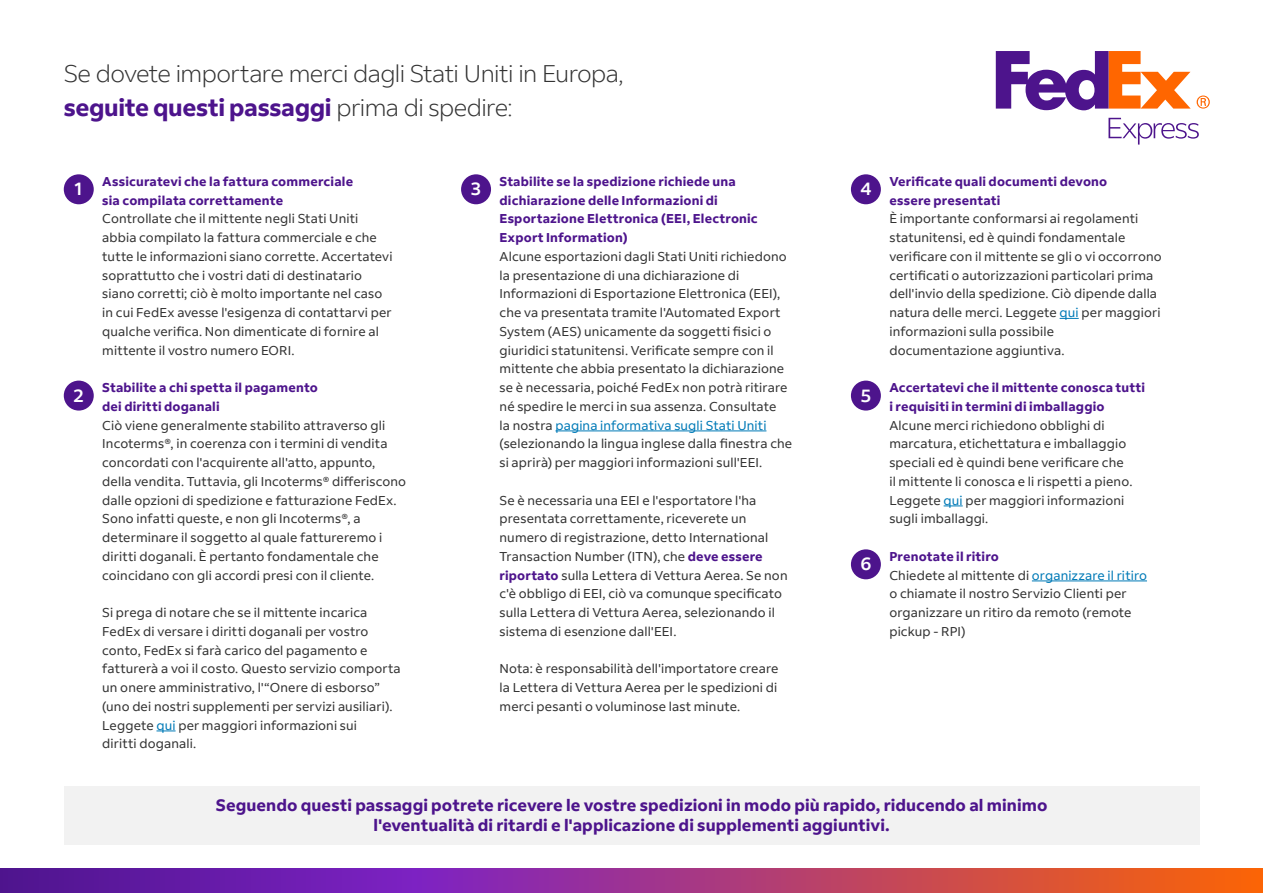
<style>
.page{position:relative;width:1263px;height:893px;background:#fff}
.page>*{position:absolute;margin:0;border:0;box-sizing:border-box;transform-origin:0 0}
.t1{font:300 24px/34.5px "Fed Ex Sans";letter-spacing:-.025em;color:#333}
.t2{font:500 18px "Fed Ex Sans";color:#fff}
.t3{font:700 16.5px/20.2px "Fed Ex Sans";letter-spacing:.005em;color:#4d148c;text-align:center}
.t4{font:12.75px/18.8px "Fed Ex Sans";letter-spacing:.01em;color:#333}
.t5{font:700 12.75px/18.8px "Fed Ex Sans";letter-spacing:.015em;color:#4d148c}
.s1{font-weight:700;color:#4d148c}
.s2{color:#007ab7}
</style>
<div class="page">
<svg style="left:0;top:869px;width:1263px;height:24px"></svg>
<svg style="left:156px;top:730px;width:20px;height:1px"></svg>
<div style="left:64px;top:174px;width:30px;height:30px;background:#4d148c;border-radius:50%"></div>
<div style="left:64px;top:381px;width:30px;height:30px;background:#4d148c;border-radius:50%"></div>
<hr style="left:555px;top:430px;width:211px;height:1px;background:#007ab7">
<div style="left:461px;top:174px;width:30px;height:30px;background:#4d148c;border-radius:50%"></div>
<div style="left:64px;top:786px;width:1135px;height:59px;background:#f2f2f2"></div>
<svg style="left:1059px;top:318px;width:20px;height:1px"></svg>
<svg style="left:944px;top:505px;width:19px;height:1px"></svg>
<hr style="left:1032px;top:580px;width:115px;height:1px;background:#007ab7">
<div style="left:851px;top:174px;width:30px;height:30px;background:#4d148c;border-radius:50%"></div>
<div style="left:851px;top:381px;width:30px;height:30px;background:#4d148c;border-radius:50%"></div>
<div style="left:851px;top:549px;width:30px;height:30px;background:#4d148c;border-radius:50%"></div>
<svg style="left:1108px;top:118px;width:91px;height:27px"></svg>
<svg style="left:996px;top:51px;width:214px;height:59px"></svg>
<h1 class="t1" style="left:64px;top:56px;width:561px">Se dovete importare merci dagli Stati Uniti in Europa, <span class="s1">seguite questi passaggi</span> prima di spedire:</h1>
<h2 class="t2" style="left:73px;top:179px;width:13px">1</h2>
<p class="t5" style="left:102px;top:172px;width:252px">Assicuratevi che la fattura commerciale sia compilata correttamente</p>
<p class="t4" style="left:102px;top:209px;width:292px">Controllate che il mittente negli Stati Uniti abbia compilato la fattura commerciale e che tutte le informazioni siano corrette. Accertatevi soprattutto che i vostri dati di destinatario siano corretti; ciò è molto importante nel caso in cui FedEx avesse l'esigenza di contattarvi per qualche verifica. Non dimenticate di fornire al mittente il vostro numero EORI.</p>
<h2 class="t2" style="left:73px;top:385px;width:13px">2</h2>
<p class="t5" style="left:102px;top:378px;width:217px">Stabilite a chi spetta il pagamento dei diritti doganali</p>
<p class="t4" style="left:102px;top:416px;width:305px">Ciò viene generalmente stabilito attraverso gli Incoterms®, in coerenza con i termini di vendita concordati con l'acquirente all'atto, appunto, della vendita. Tuttavia, gli Incoterms® differiscono dalle opzioni di spedizione e fatturazione FedEx.<br>Sono infatti queste, e non gli Incoterms®, a determinare il soggetto al quale fattureremo i diritti doganali. È pertanto fondamentale che coincidano con gli accordi presi con il cliente.</p>
<p class="t4" style="left:102px;top:603px;width:300px">Si prega di notare che se il mittente incarica FedEx di versare i diritti doganali per vostro conto, FedEx si farà carico del pagamento e fatturerà a voi il costo. Questo servizio comporta un onere amministrativo, l'“Onere di esborso” (uno dei nostri supplementi per servizi ausiliari).<br>Leggete <span class="s2">qui</span> per maggiori informazioni sui<br>diritti doganali.</p>
<h2 class="t2" style="left:470px;top:179px;width:13px">3</h2>
<p class="t5" style="left:499px;top:172px;width:260px">Stabilite se la spedizione richiede una dichiarazione delle Informazioni di Esportazione Elettronica (EEI, Electronic Export Information)</p>
<p class="t4" style="left:499px;top:247px;width:294px">Alcune esportazioni dagli Stati Uniti richiedono la presentazione di una dichiarazione di Informazioni di Esportazione Elettronica (EEI), che va presentata tramite l'Automated Export System (AES) unicamente da soggetti fisici o giuridici statunitensi. Verificate sempre con il mittente che abbia presentato la dichiarazione se è necessaria, poiché FedEx non potrà ritirare né spedire le merci in sua assenza. Consultate<br>la nostra <span class="s2">pagina informativa sugli Stati Uniti </span>(selezionando la lingua inglese dalla finestra che si aprirà) per maggiori informazioni sull'EEI.</p>
<p class="t4" style="left:499px;top:491px;width:290px">Se è necessaria una EEI e l'esportatore l'ha presentata correttamente, riceverete un numero di registrazione, detto International Transaction Number (ITN), che <span class="s1">deve essere riportato</span> sulla Lettera di Vettura Aerea. Se non c'è obbligo di EEI, ciò va comunque specificato sulla Lettera di Vettura Aerea, selezionando il sistema di esenzione dall'EEI.</p>
<p class="t4" style="left:499px;top:660px;width:280px;text-align:justify">Nota: è responsabilità dell'importatore creare la Lettera di Vettura Aerea per le spedizioni di merci pesanti o voluminose last minute.</p>
<h2 class="t2" style="left:860px;top:179px;width:13px">4</h2>
<p class="t5" style="left:889px;top:172px;width:219px">Verificate quali documenti devono essere presentati</p>
<p class="t4" style="left:889px;top:209px;width:274px">È importante conformarsi ai regolamenti statunitensi, ed è quindi fondamentale verificare con il mittente se gli o vi occorrono certificati o autorizzazioni particolari prima dell'invio della spedizione. Ciò dipende dalla natura delle merci. Leggete <span class="s2">qui</span> per maggiori informazioni sulla possibile<br>documentazione aggiuntiva.</p>
<h2 class="t2" style="left:860px;top:385px;width:13px">5</h2>
<p class="t5" style="left:889px;top:378px;width:257px">Accertatevi che il mittente conosca tutti i requisiti in termini di imballaggio</p>
<p class="t4" style="left:889px;top:416px;width:245px">Alcune merci richiedono obblighi di marcatura, etichettatura e imballaggio speciali ed è quindi bene verificare che il mittente li conosca e li rispetti a pieno.<br>Leggete <span class="s2">qui</span> per maggiori informazioni sugli imballaggi.</p>
<h2 class="t2" style="left:860px;top:554px;width:13px">6</h2>
<p class="t4" style="left:889px;top:547px;width:259px"><span class="s1">Prenotate il ritiro<br></span>Chiedete al mittente di <span class="s2">organizzare il ritiro </span>o chiamate il nostro Servizio Clienti per organizzare un ritiro da remoto (remote pickup - RPI)</p>
<p class="t3" style="left:216px;top:795px;width:833px">Seguendo questi passaggi potrete ricevere le vostre spedizioni in modo più rapido, riducendo al minimo l'eventualità di ritardi e l'applicazione di supplementi aggiuntivi.</p>
</div>
